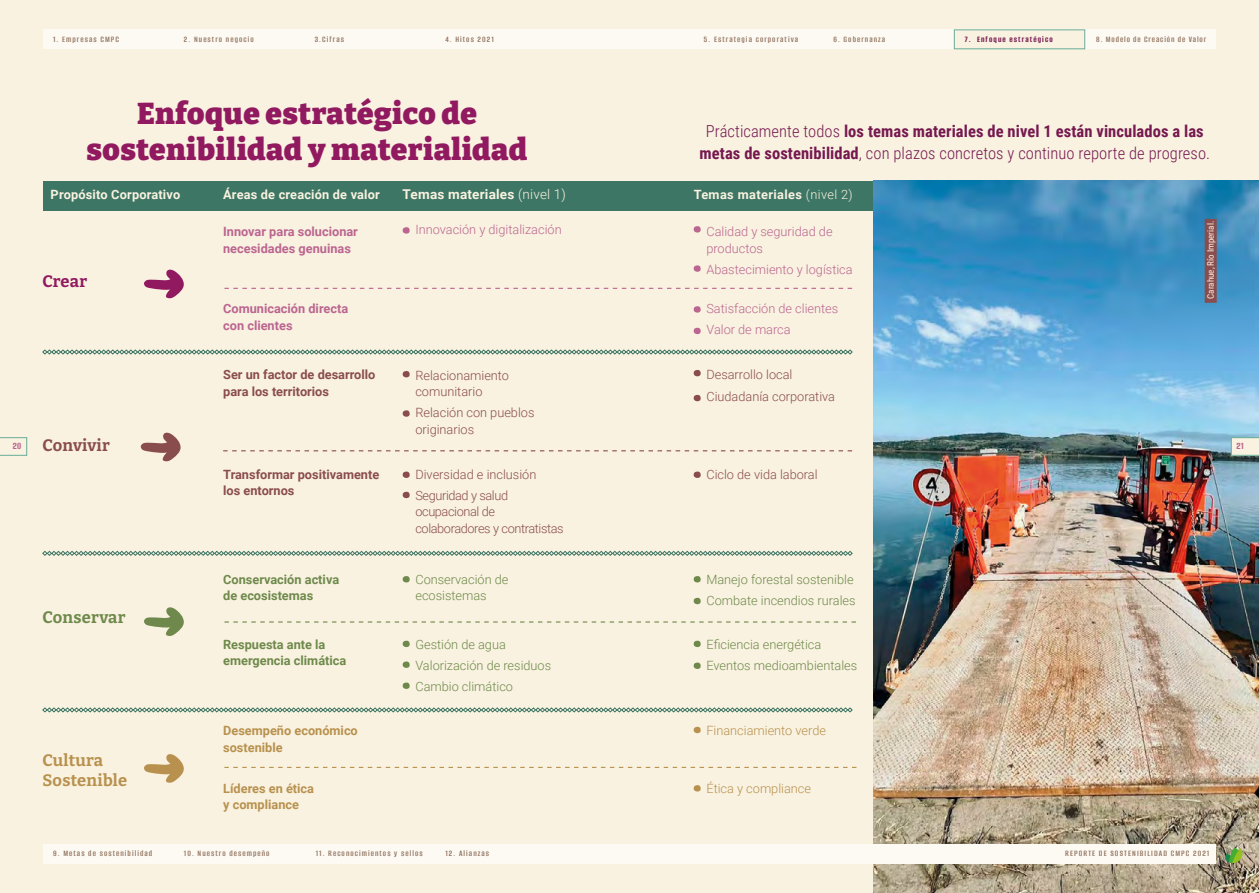
<style>
.page{position:relative;width:1259px;height:893px;background:#f9f2e0}
.page>*{position:absolute;margin:0;border:0;box-sizing:border-box;transform-origin:0 0}
.t1{font:900 30px/36px "Bitter";letter-spacing:.015em;color:#911960;text-align:center}
.t2{font:700 16.5px/21.8px "Roboto Condensed";letter-spacing:.005em;color:#751850;text-align:center}
.t3{font:700 16.5px/19.8px "Bitter";letter-spacing:.015em;color:#b8914e}
.t4{font:700 16.5px "Bitter";letter-spacing:.015em;color:#6e894b}
.t5{font:700 16.5px "Bitter";letter-spacing:.01em;color:#8a4d4d}
.t6{font:700 16.5px "Bitter";letter-spacing:.005em;color:#911960}
.t7{font:700 13.5px "Roboto";letter-spacing:.015em;color:#f9f2e0}
.t8{font:300 12.75px/21px "Roboto";color:#6e894b}
.t9{font:300 12.75px/16.8px "Roboto";color:#8a4d4d}
.t10{font:300 12.75px/16.8px "Roboto";color:#bb6590}
.t11{font:700 12.75px/16.8px "Roboto";color:#8a4d4d}
.t12{font:700 12.75px/16.8px "Roboto";color:#bb6590}
.t13{font:700 12.75px "Roboto";letter-spacing:.015em;color:#f9f2e0}
.t14{font:700 12.75px/16.8px "Roboto";color:#6e894b}
.t15{font:700 12.75px/16.8px "Roboto";color:#b8914e}
.t16{font:300 12.75px/16.8px "Roboto";letter-spacing:-.03em;color:#8a4d4d}
.t17{font:300 12.75px "Roboto";color:#b8914e}
.t18{font:700 10.5px "Alumni Sans";color:#bb6590}
.t19{font:600 9px "Alumni Sans";letter-spacing:.12em;color:#90725d}
.t20{font:600 9px "Alumni Sans";letter-spacing:.1em;color:#90725d}
.t21{font:9px "Roboto Condensed";color:#f9f2e0}
.t22{font:700 9px "Alumni Sans";letter-spacing:.12em;color:#751850}
.s1{font-weight:300}
</style>
<div class="page">
<div style="left:43px;top:181px;width:830px;height:29px;background:#3e7665"></div>
<svg style="left:402px;top:576px;width:8px;height:6px"></svg>
<svg style="left:402px;top:640px;width:8px;height:7px"></svg>
<svg style="left:402px;top:661px;width:8px;height:7px"></svg>
<svg style="left:402px;top:682px;width:8px;height:7px"></svg>
<svg style="left:402px;top:371px;width:8px;height:6px"></svg>
<svg style="left:402px;top:410px;width:8px;height:7px"></svg>
<svg style="left:402px;top:471px;width:8px;height:7px"></svg>
<svg style="left:402px;top:492px;width:8px;height:6px"></svg>
<svg style="left:42px;top:349px;width:810px;height:6px"></svg>
<svg style="left:42px;top:551px;width:810px;height:5px"></svg>
<svg style="left:42px;top:707px;width:810px;height:5px"></svg>
<svg style="left:402px;top:227px;width:8px;height:7px"></svg>
<svg style="left:693px;top:226px;width:7px;height:7px"></svg>
<svg style="left:693px;top:265px;width:7px;height:7px"></svg>
<svg style="left:693px;top:306px;width:7px;height:7px"></svg>
<svg style="left:693px;top:328px;width:7px;height:6px"></svg>
<svg style="left:224px;top:767px;width:632px;height:1px"></svg>
<svg style="left:140px;top:432px;width:41px;height:30px"></svg>
<svg style="left:144px;top:607px;width:40px;height:29px"></svg>
<svg style="left:144px;top:754px;width:40px;height:29px"></svg>
<svg style="left:224px;top:288px;width:628px;height:1px"></svg>
<svg style="left:223px;top:450px;width:629px;height:1px"></svg>
<svg style="left:224px;top:621px;width:632px;height:2px"></svg>
<svg style="left:144px;top:269px;width:40px;height:30px"></svg>
<svg style="left:0;top:437px;width:27px;height:19px"></svg>
<div style="left:43px;top:30px;width:586px;height:19px;background:#fdfaf3"></div>
<div style="left:43px;top:844px;width:586px;height:19px;background:#fdfaf3"></div>
<img style="left:873px;top:181px;width:386px;height:712px">
<svg style="left:693px;top:727px;width:7px;height:6px"></svg>
<svg style="left:693px;top:785px;width:7px;height:7px"></svg>
<svg style="left:693px;top:576px;width:7px;height:6px"></svg>
<svg style="left:693px;top:598px;width:7px;height:6px"></svg>
<svg style="left:693px;top:640px;width:7px;height:7px"></svg>
<svg style="left:693px;top:662px;width:7px;height:7px"></svg>
<svg style="left:693px;top:370px;width:7px;height:6px"></svg>
<svg style="left:693px;top:395px;width:7px;height:6px"></svg>
<svg style="left:693px;top:471px;width:7px;height:7px"></svg>
<div style="left:1204px;top:219px;width:12px;height:84px;background:#8a4d4d"></div>
<svg style="left:1230px;top:437px;width:29px;height:19px"></svg>
<div style="left:629px;top:30px;width:587px;height:19px;background:#fdfaf3"></div>
<svg style="left:953px;top:29px;width:132px;height:21px;background:#e9ead8"></svg>
<div style="left:629px;top:844px;width:587px;height:19px;background:#fdfaf3"></div>
<svg style="left:1223px;top:847px;width:19px;height:16px"></svg>
<p class="t18" style="left:13px;top:441px;width:10px">20</p>
<p class="t19" style="left:53px;top:35px;width:67px">1. Empresas CMPC</p>
<p class="t19" style="left:184px;top:35px;width:71px">2. Nuestro negocio</p>
<p class="t19" style="left:315px;top:35px;width:31px">3.Cifras</p>
<p class="t19" style="left:445px;top:35px;width:50px">4. Hitos 2021</p>
<p class="t19" style="left:704px;top:35px;width:96px">5. Estrategia corporativa</p>
<p class="t19" style="left:833px;top:35px;width:53px">6. Gobernanza</p>
<p class="t22" style="left:964px;top:35px;width:89px">7. Enfoque estratégico</p>
<p class="t20" style="left:1096px;top:35px;width:111px">8. Modelo de Creación de Valor</p>
<h1 class="t1" style="left:87px;top:95px;width:442px">Enfoque estratégico de sostenibilidad y materialidad</h1>
<h3 class="t13" style="left:51px;top:185px;width:131px">Propósito Corporativo</h3>
<h3 class="t13" style="left:223px;top:185px;width:158px">Áreas de creación de valor</h3>
<h3 class="t7" style="left:403px;top:185px;width:165px">Temas materiales <span class="s1">(nivel 1)</span></h3>
<h2 class="t2" style="left:699px;top:120px;width:512px"><span class="s1">Prácticamente todos</span> los temas materiales de nivel 1 están vinculados a las metas de sostenibilidad<span class="s1">, con plazos concretos y continuo reporte de progreso.</span></h2>
<h3 class="t13" style="left:693px;top:185px;width:161px">Temas materiales <span class="s1">(nivel 2)</span></h3>
<h2 class="t6" style="left:43px;top:271px;width:46px">Crear</h2>
<h2 class="t5" style="left:43px;top:434px;width:69px">Convivir</h2>
<h2 class="t4" style="left:43px;top:607px;width:85px">Conservar</h2>
<h2 class="t3" style="left:43px;top:750px;width:86px">Cultura<br>Sostenible</h2>
<h3 class="t12" style="left:223px;top:222px;width:136px">Innovar para solucionar necesidades genuinas</h3>
<h3 class="t10" style="left:415px;top:221px;width:148px">Innovación y digitalización</h3>
<h3 class="t10" style="left:706px;top:222px;width:128px">Calidad y seguridad de productos</h3>
<h3 class="t10" style="left:706px;top:260px;width:148px">Abastecimiento y logística</h3>
<h3 class="t12" style="left:223px;top:300px;width:127px">Comunicación directa con clientes</h3>
<h3 class="t10" style="left:706px;top:298px;width:133px;line-height:21px">Satisfacción de clientes<br>Valor de marca</h3>
<h3 class="t11" style="left:223px;top:366px;width:154px">Ser un factor de desarrollo para los territorios</h3>
<h3 class="t11" style="left:223px;top:465px;width:158px">Transformar positivamente los entornos</h3>
<h3 class="t14" style="left:223px;top:570px;width:117px">Conservación activa de ecosistemas</h3>
<h3 class="t14" style="left:223px;top:635px;width:125px">Respuesta ante la emergencia climática</h3>
<h3 class="t15" style="left:223px;top:722px;width:136px">Desempeño económico sostenible</h3>
<h3 class="t15" style="left:223px;top:779px;width:92px">Líderes en ética y compliance</h3>
<h3 class="t9" style="left:415px;top:366px;width:95px">Relacionamiento comunitario</h3>
<h3 class="t9" style="left:415px;top:404px;width:121px">Relación con pueblos originarios</h3>
<h3 class="t9" style="left:415px;top:463px;width:122px;line-height:21px">Diversidad e inclusión<br>Seguridad y salud</h3>
<h3 class="t16" style="left:415px;top:503px;width:150px">ocupacional de colaboradores y contratistas</h3>
<h3 class="t8" style="left:415px;top:570px;width:95px;line-height:16.8px">Conservación de ecosistemas</h3>
<h3 class="t8" style="left:415px;top:633px;width:137px">Gestión de agua<br>Valorización de residuos<br>Cambio climático</h3>
<h3 class="t9" style="left:706px;top:364px;width:130px;line-height:21px">Desarrollo local<br>Ciudadanía corporativa</h3>
<h3 class="t9" style="left:706px;top:465px;width:113px">Ciclo de vida laboral</h3>
<h3 class="t8" style="left:706px;top:568px;width:151px">Manejo forestal sostenible<br>Combate incendios rurales</h3>
<h3 class="t8" style="left:706px;top:633px;width:152px">Eficiencia energética<br>Eventos medioambientales</h3>
<h3 class="t17" style="left:706px;top:722px;width:121px">Financiamiento verde</h3>
<h3 class="t17" style="left:706px;top:779px;width:106px">Ética y compliance</h3>
<p class="t19" style="left:53px;top:849px;width:101px">9. Metas de sostenibilidad</p>
<p class="t19" style="left:184px;top:849px;width:87px">10. Nuestro desempeño</p>
<p class="t19" style="left:316px;top:849px;width:108px">11. Reconocimientos y sellos</p>
<p class="t19" style="left:445px;top:849px;width:45px">12. Alianzas</p>
<p class="t21" style="left:1204px;top:299px;width:79px;rotate:-90deg">Carahue, Río Imperial.</p>
<p class="t19" style="left:1065px;top:849px;width:145px">REPORTE DE SOSTENIBILIDAD CMPC 2021</p>
<p class="t18" style="left:1236px;top:441px;width:9px">21</p>
</div>
